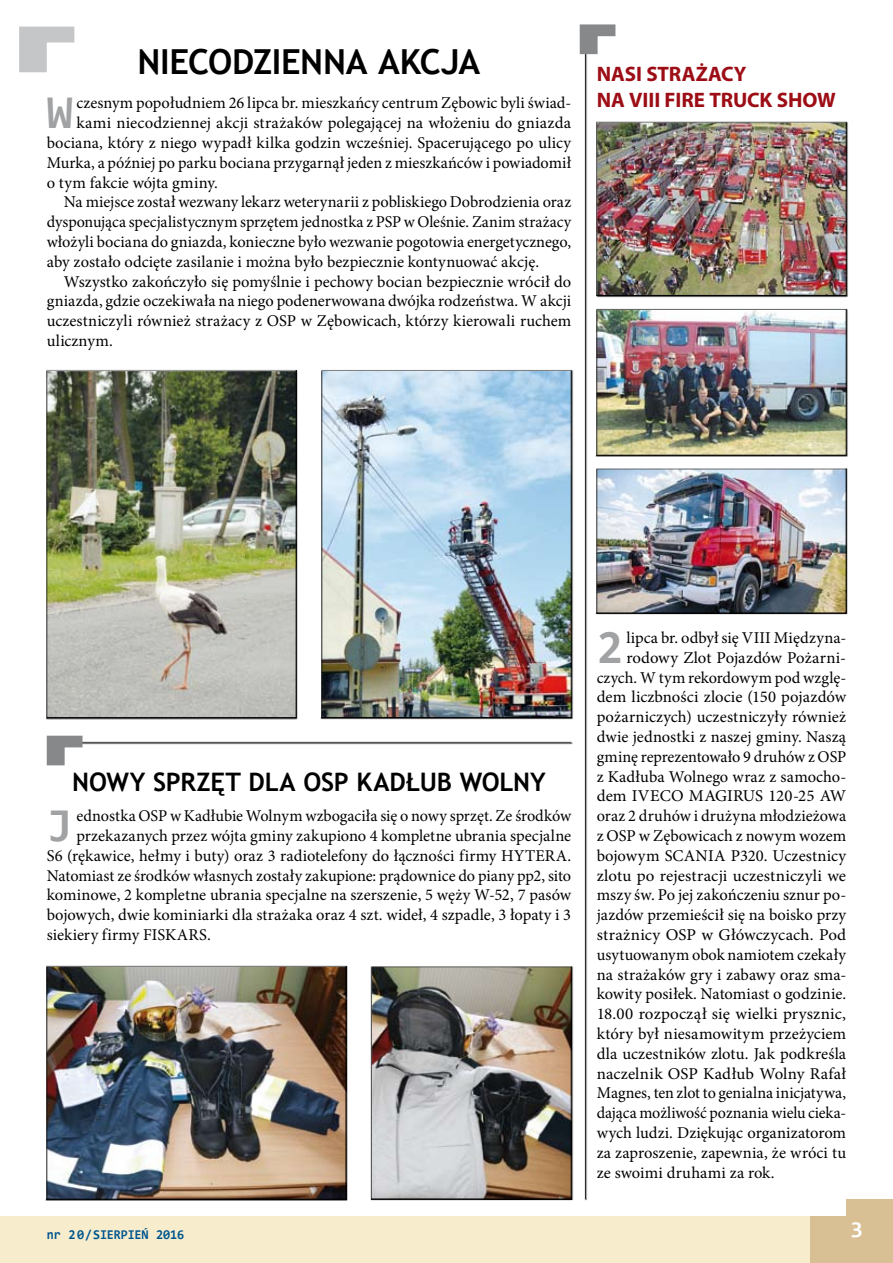
<style>
.page{position:relative;width:893px;height:1263px;background:#fff}
.page>*{position:absolute;margin:0;border:0;box-sizing:border-box;transform-origin:0 0}
.t1{font:700 47.55px "Consolas";color:#a1a2a4}
.t2{font:700 34.5px "Trebuchet MS";letter-spacing:-.01em;color:#000}
.t3{font:700 25.5px "Trebuchet MS";letter-spacing:-.005em;color:#000}
.t4{font:700 22.5px "Consolas";color:#fff}
.t5{font:700 21px/25.2px "Myriad Pro";letter-spacing:-.005em;color:#9d0d16}
.t6{font:16.5px "Minion Pro";letter-spacing:.005em;color:#000}
.t7{font:700 13.5px "Consolas";letter-spacing:-.01em;color:#00568d;scale:.95 1}
</style>
<div class="page">
<div style="left:0;top:1216px;width:846px;height:47px;background:#f7edcd"></div>
<div style="left:846px;top:1216px;width:47px;height:47px;background:#d9bf94"></div>
<div style="left:846px;top:1199px;width:47px;height:21px;background:#d9bf94"></div>
<div style="left:810px;top:1216px;width:38px;height:47px;background:#d9bf94"></div>
<div style="left:71px;top:734px;width:509px;height:18px;background:#000;opacity:.75"></div>
<svg style="left:47px;top:736px;width:36px;height:29px"></svg>
<div style="left:40px;top:363px;width:265px;height:363px;background:#000;opacity:.75"></div>
<div style="left:315px;top:364px;width:265px;height:362px;background:#000;opacity:.75"></div>
<div style="left:589px;top:114px;width:265px;height:190px;background:#000;opacity:.75"></div>
<div style="left:589px;top:302px;width:265px;height:162px;background:#000;opacity:.75"></div>
<div style="left:589px;top:462px;width:267px;height:160px;background:#000;opacity:.75"></div>
<div style="left:39px;top:958px;width:316px;height:249px;background:#000;opacity:.75"></div>
<div style="left:364px;top:959px;width:216px;height:249px;background:#000;opacity:.75"></div>
<svg style="left:19px;top:27px;width:55px;height:45px"></svg>
<div style="left:575px;top:40px;width:18px;height:1166px;background:#000;opacity:.75"></div>
<svg style="left:580px;top:24px;width:35px;height:30px"></svg>
<h2 class="t2" style="left:137px;top:41px;width:344px">NIECODZIENNA AKCJA</h2>
<h1 class="t1" style="left:47px;top:82px;width:28px">W</h1>
<p class="t6" style="left:76px;top:92px;width:496px">czesnym popołudniem 26 lipca br. mieszkańcy centrum Zębowic byli świad-</p>
<p class="t6" style="left:76px;top:112px;width:496px">kami niecodziennej akcji strażaków polegającej na włożeniu do gniazda</p>
<p class="t6" style="left:47px;top:132px;width:526px">bociana, który z niego wypadł kilka godzin wcześniej. Spacerującego po ulicy</p>
<p class="t6" style="left:47px;top:151px;width:526px">Murka, a później po parku bociana przygarnął jeden z mieszkańców i powiadomił</p>
<p class="t6" style="left:47px;top:171px;width:173px">o tym fakcie wójta gminy.</p>
<p class="t6" style="left:64px;top:191px;width:509px">Na miejsce został wezwany lekarz weterynarii z pobliskiego Dobrodzienia oraz</p>
<p class="t6" style="left:47px;top:211px;width:526px">dysponująca specjalistycznym sprzętem jednostka z PSP w Oleśnie. Zanim strażacy</p>
<p class="t6" style="left:47px;top:231px;width:526px">włożyli bociana do gniazda, konieczne było wezwanie pogotowia energetycznego,</p>
<p class="t6" style="left:47px;top:250px;width:494px">aby zostało odcięte zasilanie i można było bezpiecznie kontynuować akcję.</p>
<p class="t6" style="left:64px;top:270px;width:509px">Wszystko zakończyło się pomyślnie i pechowy bocian bezpiecznie wrócił do</p>
<p class="t6" style="left:47px;top:290px;width:526px">gniazda, gdzie oczekiwała na niego podenerwowana dwójka rodzeństwa. W akcji</p>
<p class="t6" style="left:47px;top:310px;width:526px">uczestniczyli również strażacy z OSP w Zębowicach, którzy kierowali ruchem</p>
<p class="t6" style="left:47px;top:330px;width:68px">ulicznym.</p>
<p class="t5" style="left:597px;top:61px;width:241px">NASI STRAŻACY<br>NA VIII FIRE TRUCK SHOW</p>
<h3 class="t3" style="left:72px;top:766px;width:475px">NOWY SPRZĘT DLA OSP KADŁUB WOLNY</h3>
<h1 class="t1" style="left:47px;top:795px;width:28px">J</h1>
<p class="t6" style="left:76px;top:805px;width:496px">ednostka OSP w Kadłubie Wolnym wzbogaciła się o nowy sprzęt. Ze środków</p>
<p class="t6" style="left:76px;top:825px;width:496px">przekazanych przez wójta gminy zakupiono 4 kompletne ubrania specjalne</p>
<p class="t6" style="left:47px;top:844px;width:526px">S6 (rękawice, hełmy i buty) oraz 3 radiotelefony do łączności firmy HYTERA.</p>
<p class="t6" style="left:47px;top:864px;width:526px">Natomiast ze środków własnych zostały zakupione: prądownice do piany pp2, sito</p>
<p class="t6" style="left:47px;top:884px;width:526px">kominowe, 2 kompletne ubrania specjalne na szerszenie, 5 węży W-52, 7 pasów</p>
<p class="t6" style="left:47px;top:904px;width:526px">bojowych, dwie kominiarki dla strażaka oraz 4 szt. wideł, 4 szpadle, 3 łopaty i 3</p>
<p class="t6" style="left:47px;top:924px;width:166px">siekiery firmy FISKARS.</p>
<h1 class="t1" style="left:597px;top:617px;width:28px">2</h1>
<p class="t6" style="left:626px;top:627px;width:221px">lipca br. odbył się VIII Międzyna-</p>
<p class="t6" style="left:626px;top:646px;width:221px">rodowy Zlot Pojazdów Pożarni-</p>
<p class="t6" style="left:597px;top:666px;width:251px">czych. W tym rekordowym pod wzglę-</p>
<p class="t6" style="left:597px;top:686px;width:251px">dem liczbności zlocie (150 pojazdów</p>
<p class="t6" style="left:597px;top:706px;width:251px">pożarniczych) uczestniczyły również</p>
<p class="t6" style="left:597px;top:726px;width:251px">dwie jednostki z naszej gminy. Naszą</p>
<p class="t6" style="left:597px;top:745px;width:251px">gminę reprezentowało 9 druhów z OSP</p>
<p class="t6" style="left:597px;top:765px;width:251px">z Kadłuba Wolnego wraz z samocho-</p>
<p class="t6" style="left:597px;top:785px;width:251px">dem IVECO MAGIRUS 120-25 AW</p>
<p class="t6" style="left:597px;top:805px;width:251px">oraz 2 druhów i drużyna młodzieżowa</p>
<p class="t6" style="left:597px;top:825px;width:251px">z OSP w Zębowicach z nowym wozem</p>
<p class="t6" style="left:597px;top:844px;width:251px">bojowym SCANIA P320. Uczestnicy</p>
<p class="t6" style="left:597px;top:864px;width:251px">zlotu po rejestracji uczestniczyli we</p>
<p class="t6" style="left:597px;top:884px;width:251px">mszy św. Po jej zakończeniu sznur po-</p>
<p class="t6" style="left:597px;top:904px;width:251px">jazdów przemieścił się na boisko przy</p>
<p class="t6" style="left:597px;top:924px;width:251px">strażnicy OSP w Główczycach. Pod</p>
<p class="t6" style="left:597px;top:943px;width:251px">usytuowanym obok namiotem czekały</p>
<p class="t6" style="left:597px;top:963px;width:251px">na strażaków gry i zabawy oraz sma-</p>
<p class="t6" style="left:597px;top:983px;width:251px">kowity posiłek. Natomiast o godzinie.</p>
<p class="t6" style="left:597px;top:1003px;width:251px">18.00 rozpoczął się wielki prysznic,</p>
<p class="t6" style="left:597px;top:1023px;width:251px">który był niesamowitym przeżyciem</p>
<p class="t6" style="left:597px;top:1042px;width:251px">dla uczestników zlotu. Jak podkreśla</p>
<p class="t6" style="left:597px;top:1062px;width:251px">naczelnik OSP Kadłub Wolny Rafał</p>
<p class="t6" style="left:597px;top:1082px;width:251px">Magnes, ten zlot to genialna inicjatywa,</p>
<p class="t6" style="left:597px;top:1102px;width:251px">dająca możliwość poznania wielu cieka-</p>
<p class="t6" style="left:597px;top:1122px;width:251px">wych ludzi. Dziękując organizatorom</p>
<p class="t6" style="left:597px;top:1141px;width:251px">za zaproszenie, zapewnia, że wróci tu</p>
<p class="t6" style="left:597px;top:1161px;width:179px">ze swoimi druhami za rok.</p>
<p class="t7" style="left:47px;top:1226px;width:146px">nr 2 0/SIERPIEŃ 2016</p>
<h3 class="t4" style="left:850px;top:1215px;width:14px">3</h3>
</div>
